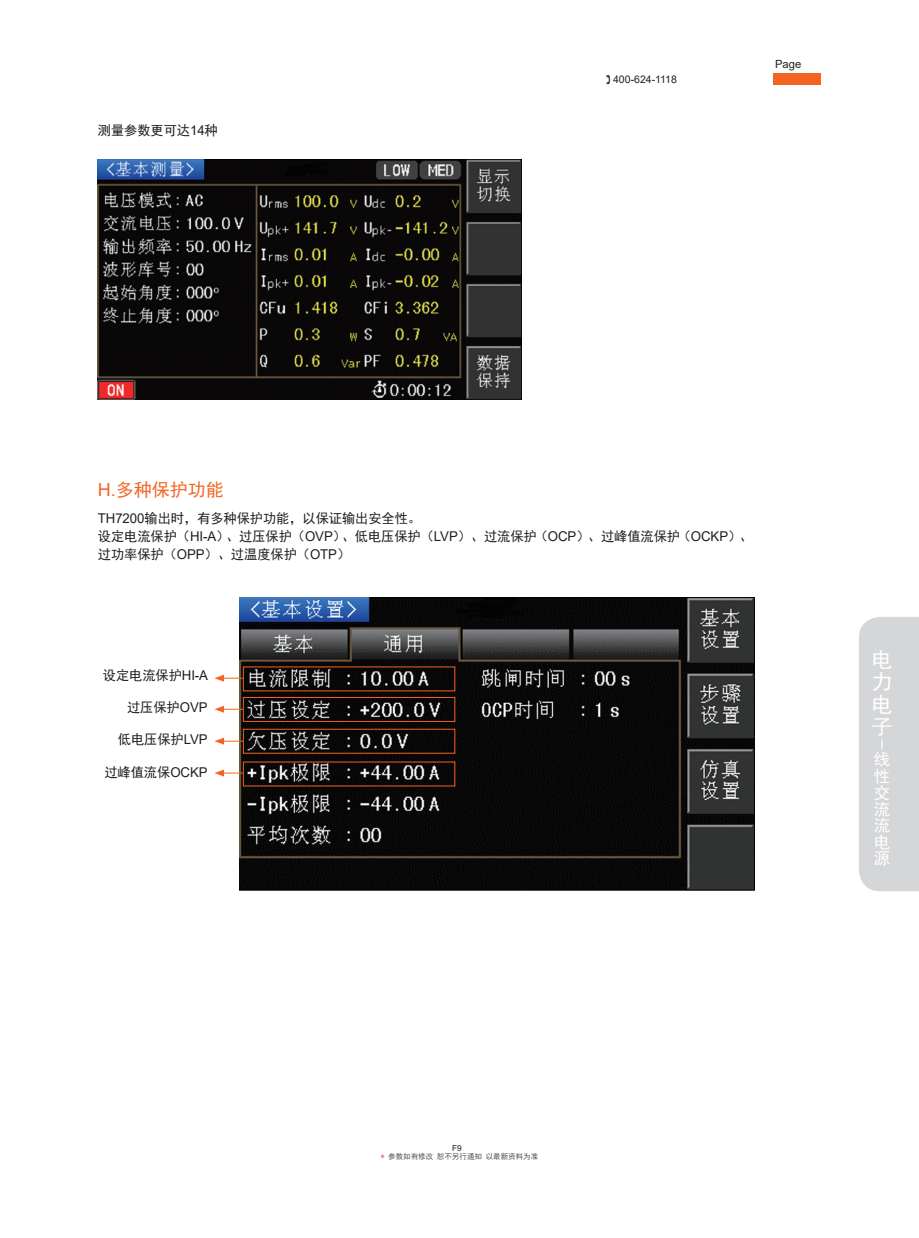
<style>
.page{position:relative;width:919px;height:1238px;background:#fff}
.page>*{position:absolute;margin:0;border:0;box-sizing:border-box;transform-origin:0 0}
.t1{font:21px/22.4px "Sim Hei";color:#fff;text-align:justify}
.t2{font:18px "Sim Hei";color:#f36421}
.t3{font:16.5px/16.5px "Sim Hei";color:#fff;text-align:justify}
.t4{font:13.5px "Sim Hei";letter-spacing:-.005em;color:#231f20}
.t5{font:11.25px "Arial";color:#231f20}
.t6{font:10.5px "Arial";color:#231f20}
.t7{font:8.25px "Arial";color:#231f20}
.t8{font:7.5px "Sim Hei";color:#535355}
.s1{font-family:"Arial"}
.s2{font-family:"Sim Sun";color:#d1232a}
</style>
<div class="page">
<div style="left:859px;top:617px;width:59px;height:274px;background:#d5d6d8"></div>
<div style="left:773px;top:73px;width:48px;height:12px;background:#f36421"></div>
<img style="left:98px;top:160px;width:423px;height:240px">
<img style="left:239px;top:597px;width:515px;height:293px">
<div style="left:243px;top:697px;width:212px;height:24px;border:1px solid #f36421"></div>
<div style="left:243px;top:728px;width:212px;height:25px;border:1px solid #f36421"></div>
<svg style="left:214px;top:674px;width:29px;height:7px"></svg>
<svg style="left:214px;top:705px;width:29px;height:7px"></svg>
<svg style="left:214px;top:737px;width:29px;height:7px"></svg>
<svg style="left:214px;top:769px;width:29px;height:7px"></svg>
<p class="t4" style="left:98px;top:123px;width:121px">测量参数更可达<span class="s1">14</span>种</p>
<p class="t6" style="left:613px;top:72px;width:65px">400-624-1118</p>
<p class="t5" style="left:775px;top:56px;width:28px">Page</p>
<p class="t2" style="left:98px;top:480px;width:128px"><span class="s1">H.</span>多种保护功能</p>
<p class="t4" style="left:98px;top:511px;width:325px"><span class="s1">TH7200</span>输出时，有多种保护功能，以保证输出安全性。</p>
<p class="t4" style="left:98px;top:529px;width:656px">设定电流保护（<span class="s1">HI-A</span>）、过压保护（<span class="s1">OVP</span>）、低电压保护（<span class="s1">LVP</span>）、过流保护（<span class="s1">OCP</span>）、过峰值流保护（<span class="s1">OCKP</span>）、</p>
<p class="t4" style="left:98px;top:547px;width:254px">过功率保护（<span class="s1">OPP</span>）、过温度保护（<span class="s1">OTP</span>）</p>
<p class="t4" style="left:103px;top:668px;width:107px">设定电流保护<span class="s1">HI-A</span></p>
<p class="t4" style="left:127px;top:700px;width:82px">过压保护<span class="s1">OVP</span></p>
<p class="t4" style="left:118px;top:732px;width:91px">低电压保护<span class="s1">LVP</span></p>
<p class="t4" style="left:104px;top:765px;width:105px">过峰值流保<span class="s1">OCKP</span></p>
<p class="t7" style="left:452px;top:1142px;width:11px">F9</p>
<p class="t8" style="left:380px;top:1152px;width:159px"><span class="s2">*</span> 参数如有修改 恕不另行通知 以最新资料为准</p>
<h1 class="t1" style="left:871px;top:648px;width:22px">电力电子</h1>
<h1 class="t1" style="left:893px;top:739px;width:12px;rotate:90deg">-</h1>
<p class="t3" style="left:873px;top:751px;width:17px">线性交流流电源</p>
</div>
